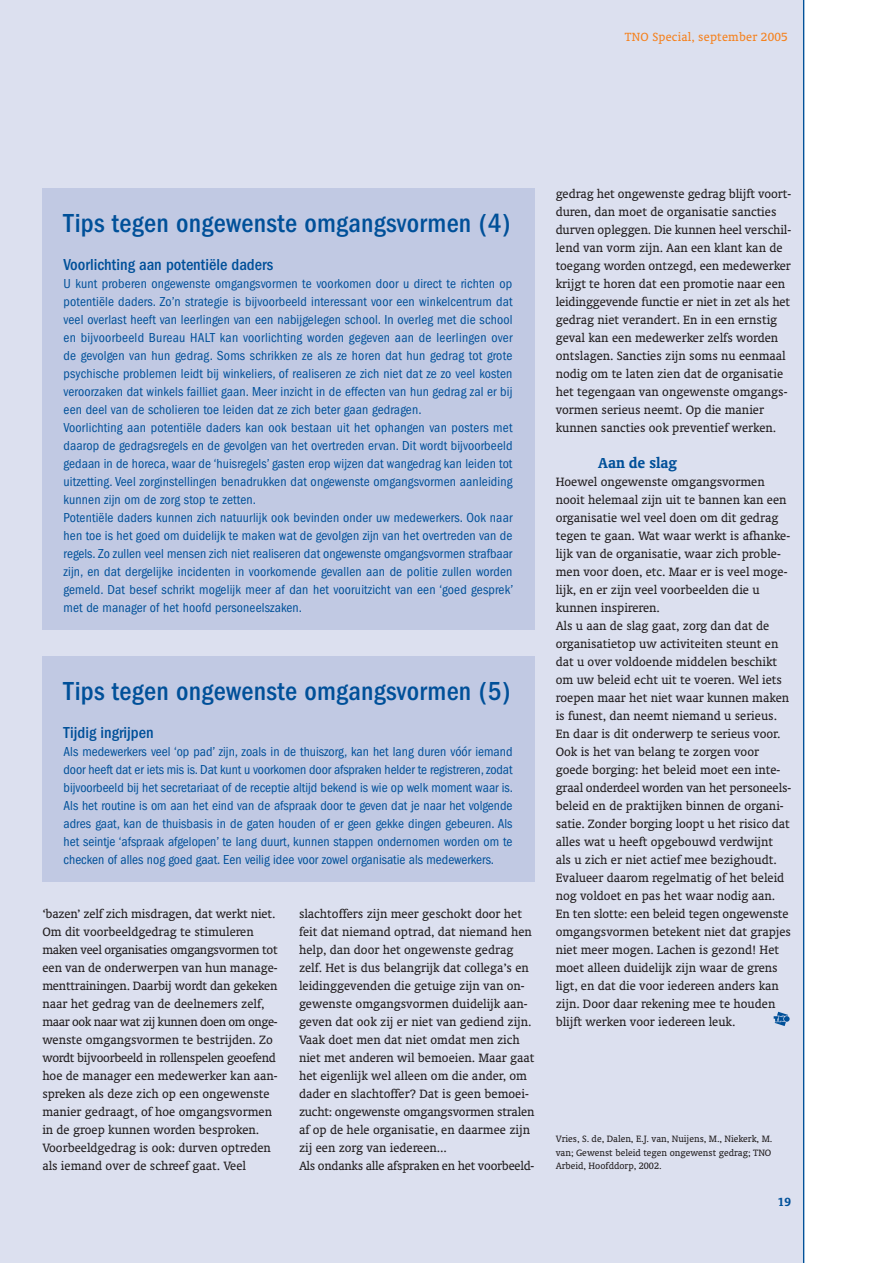
<style>
.page{position:relative;width:893px;height:1263px;background:#fff}
.page>*{position:absolute;margin:0;border:0;box-sizing:border-box;transform-origin:0 0}
.t1{font:500 condensed 27px "Franklin Gothic";letter-spacing:.01em;color:#005099}
.t2{font:500 condensed 16.5px "Franklin Gothic";color:#005099}
.t3{font:700 16.5px "Oranda BT";color:#005099}
.t4{font:13.8px/18px "Oranda BT";color:#231f20}
.t5{font:condensed 13.5px/18px "Franklin Gothic";letter-spacing:.01em;color:#005099}
.t6{font:13.5px "Oranda BT";letter-spacing:.015em;color:#f5821f}
.t7{font:700 13.5px "Oranda BT";color:#005099}
.t8{font:10.5px/13.5px "Oranda BT";color:#231f20;text-align:justify}
</style>
<div class="page">
<div style="left:0;top:0;width:803px;height:1263px;background:#dce0ef"></div>
<svg style="left:773px;top:1012px;width:16px;height:14px"></svg>
<hr style="left:803px;top:0;width:1px;height:1263px;background:#005099">
<div style="left:42px;top:189px;width:492px;height:441px;background:#c1c9e3"></div>
<div style="left:42px;top:657px;width:492px;height:225px;background:#c1c9e3"></div>
<p class="t6" style="left:625px;top:32px;width:164px">TNO Special, september 2005</p>
<p class="t6" style="left:628px;top:32px;width:164px">TNO Special, september 2005</p>
<h1 class="t1" style="left:64px;top:214px;width:448px">Tips tegen ongewenste omgangsvormen (4)</h1>
<p class="t2" style="left:64px;top:259px;width:211px">Voorlichting aan potentiële daders</p>
<p class="t5" style="left:64px;top:276px;width:451px">U kunt proberen ongewenste omgangsvormen te voorkomen door u direct te richten op potentiële daders. Zo’n strategie is bijvoorbeeld interessant voor een winkelcentrum dat veel overlast heeft van leerlingen van een nabijgelegen school. In overleg met die school en bijvoorbeeld Bureau HALT kan voorlichting worden gegeven aan de leerlingen over de gevolgen van hun gedrag. Soms schrikken ze als ze horen dat hun gedrag tot grote psychische problemen leidt bij winkeliers, of realiseren ze zich niet dat ze zo veel kosten veroorzaken dat winkels failliet gaan. Meer inzicht in de effecten van hun gedrag zal er bij een deel van de scholieren toe leiden dat ze zich beter gaan gedragen.<br>Voorlichting aan potentiële daders kan ook bestaan uit het ophangen van posters met daarop de gedragsregels en de gevolgen van het overtreden ervan. Dit wordt bijvoorbeeld gedaan in de horeca, waar de ‘huisregels’ gasten erop wijzen dat wangedrag kan leiden tot uitzetting. Veel zorginstellingen benadrukken dat ongewenste omgangsvormen aanleiding kunnen zijn om de zorg stop te zetten.<br>Potentiële daders kunnen zich natuurlijk ook bevinden onder uw medewerkers. Ook naar hen toe is het goed om duidelijk te maken wat de gevolgen zijn van het overtreden van de regels. Zo zullen veel mensen zich niet realiseren dat ongewenste omgangsvormen strafbaar zijn, en dat dergelijke incidenten in voorkomende gevallen aan de politie zullen worden gemeld. Dat besef schrikt mogelijk meer af dan het vooruitzicht van een ‘goed gesprek’ met de manager of het hoofd personeelszaken.</p>
<h1 class="t1" style="left:64px;top:682px;width:448px">Tips tegen ongewenste omgangsvormen (5)</h1>
<p class="t2" style="left:64px;top:727px;width:92px">Tijdig ingrijpen</p>
<p class="t5" style="left:64px;top:744px;width:451px;text-align:justify">Als medewerkers veel ‘op pad’ zijn, zoals in de thuiszorg, kan het lang duren vóór iemand door heeft dat er iets mis is. Dat kunt u voorkomen door afspraken helder te registreren, zodat bijvoorbeeld bij het secretariaat of de receptie altijd bekend is wie op welk moment waar is.<br>Als het routine is om aan het eind van de afspraak door te geven dat je naar het volgende adres gaat, kan de thuisbasis in de gaten houden of er geen gekke dingen gebeuren. Als het seintje ‘afspraak afgelopen’ te lang duurt, kunnen stappen ondernomen worden om te checken of alles nog goed gaat. Een veilig idee voor zowel organisatie als medewerkers.</p>
<p class="t4" style="left:42px;top:906px;width:237px">‘bazen’ zelf zich misdragen, dat werkt niet.<br>Om dit voorbeeldgedrag te stimuleren<br>ma ken veel organisaties omgangsvormen tot een van de onderwerpen van hun manage&shy;menttrainingen. Daarbij wordt dan gekeken naar het gedrag van de deelnemers zelf, maar ook naar wat zij kunnen doen om onge&shy;wenste omgangsvormen te bestrijden. Zo wordt bijvoorbeeld in rollen spelen geoefend hoe de manager een medewerker kan aan&shy;spreken als deze zich op een ongewenste manier gedraagt, of hoe omgangsvormen in de groep kunnen worden besproken.<br>Voorbeeldgedrag is ook: durven optreden als iemand over de schreef gaat. Veel</p>
<p class="t4" style="left:299px;top:906px;width:237px">slachtoffers zijn meer geschokt door het feit dat niemand optrad, dat niemand hen help, dan door het ongewenste gedrag zelf. Het is dus belangrijk dat collega’s en leidinggevenden die getuige zijn van on&shy;gewenste omgangsvormen duidelijk aan&shy;geven dat ook zij er niet van gediend zijn.<br>Vaak doet men dat niet omdat men zich niet met anderen wil bemoeien. Maar gaat het eigenlijk wel alleen om die ander, om dader en slachtoffer? Dat is geen bemoei&shy;zucht: ongewenste omgangsvormen stralen af op de hele organisatie, en daarmee zijn zij een zorg van iedereen...<br>Als ondanks alle afspraken en het voorbeeld-</p>
<p class="t4" style="left:555px;top:186px;width:237px">gedrag het ongewenste gedrag blijft voort&shy;duren, dan moet de organisatie sancties durven opleggen. Die kunnen heel verschil&shy;lend van vorm zijn. Aan een klant kan de toegang worden ontzegd, een medewerker krijgt te horen dat een promotie naar een leidinggevende functie er niet in zet als het gedrag niet verandert. En in een ernstig geval kan een medewerker zelfs worden ontslagen. Sancties zijn soms nu eenmaal nodig om te laten zien dat de organisatie het tegengaan van ongewenste omgangs&shy;vormen serieus neemt. Op die manier kunnen sancties ook preventief werken.</p>
<p class="t3" style="left:598px;top:456px;width:80px">Aan de slag</p>
<p class="t4" style="left:555px;top:474px;width:237px">Hoewel ongewenste omgangsvormen nooit helemaal zijn uit te bannen kan een organisatie wel veel doen om dit gedrag tegen te gaan. Wat waar werkt is afhanke&shy;lijk van de organisatie, waar zich proble&shy;men voor doen, etc. Maar er is veel moge&shy;lijk, en er zijn veel voorbeelden die u kunnen inspireren.<br>Als u aan de slag gaat, zorg dan dat de organisatietop uw activiteiten steunt en dat u over voldoende middelen beschikt om uw beleid echt uit te voeren. Wel iets roepen maar het niet waar kunnen maken is funest, dan neemt niemand u serieus.<br>En daar is dit onderwerp te serieus voor.<br>Ook is het van belang te zorgen voor goede borging: het beleid moet een inte&shy;graal onderdeel worden van het personeels&shy;beleid en de praktijken binnen de organi&shy;satie. Zonder borging loopt u het risico dat alles wat u heeft opgebouwd verdwijnt als u zich er niet actief mee bezighoudt.<br>Evalueer daarom regelmatig of het beleid nog voldoet en pas het waar nodig aan.<br>En ten slotte: een beleid tegen ongewenste omgangsvormen betekent niet dat grapjes niet meer mogen. Lachen is gezond! Het moet alleen duidelijk zijn waar de grens ligt, en dat die voor iedereen anders kan zijn. Door daar rekening mee te houden blijft werken voor iedereen leuk.</p>
<p class="t8" style="left:555px;top:1133px;width:218px">Vries, S. de, Dalen, E.J. van, Nuijens, M., Niekerk, M. van; Gewenst beleid tegen ongewenst gedrag; TNO Arbeid, Hoofddorp, 2002.</p>
<p class="t7" style="left:777px;top:1196px;width:15px">19</p>
</div>
